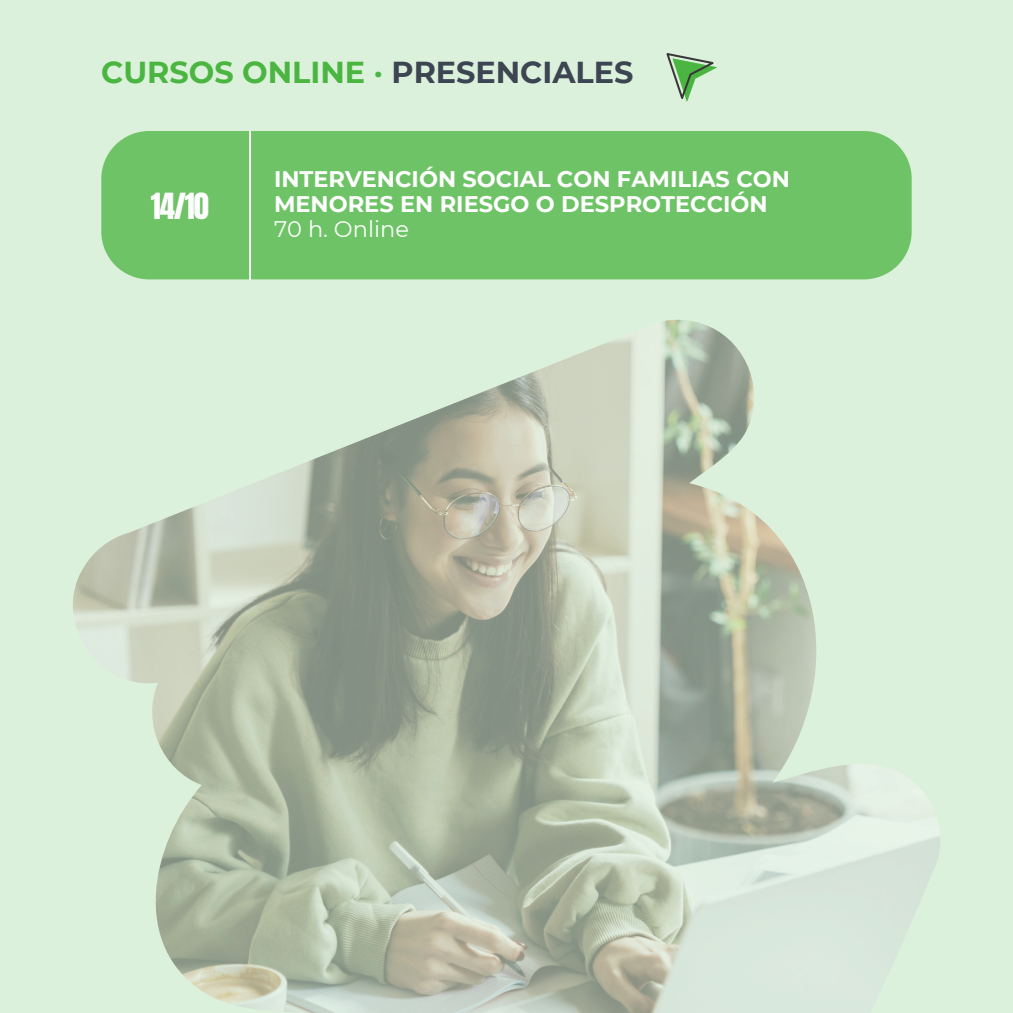
<style>
.page{position:relative;width:1013px;height:1013px;background:#fff}
.page>*{position:absolute;margin:0;border:0;box-sizing:border-box;transform-origin:0 0}
.t1{font:30.62px "Anton";color:#fff}
.t2{font:700 30.25px "Montserrat";color:#4ab540}
.t3{font:700 22.5px/25.2px "Montserrat";color:#fff}
.t4{font:22.5px "Montserrat";color:#fff}
.s1{color:#3c4551}
</style>
<div class="page">
<div style="left:0;top:0;width:1012px;height:1012px;background:#dcf1db"></div>
<div style="left:101px;top:131px;width:810px;height:148px;background:#6dc365"></div>
<hr style="left:249px;top:131px;width:2px;height:149px;background:#fff">
<svg style="left:666px;top:53px;width:51px;height:49px"></svg>
<img style="left:73px;top:320px;width:867px;height:692px">
<p class="t2" style="left:101px;top:54px;width:533px">CURSOS ONLINE · <span class="s1">PRESENCIALES</span></p>
<h2 class="t1" style="left:151px;top:184px;width:60px">14/10</h2>
<p class="t3" style="left:274px;top:166px;width:517px">INTERVENCIÓN SOCIAL CON FAMILIAS CON<br>MENORES EN RIESGO O DESPROTECCIÓN</p>
<p class="t4" style="left:274px;top:216px;width:136px">70 h. Online</p>
</div>
